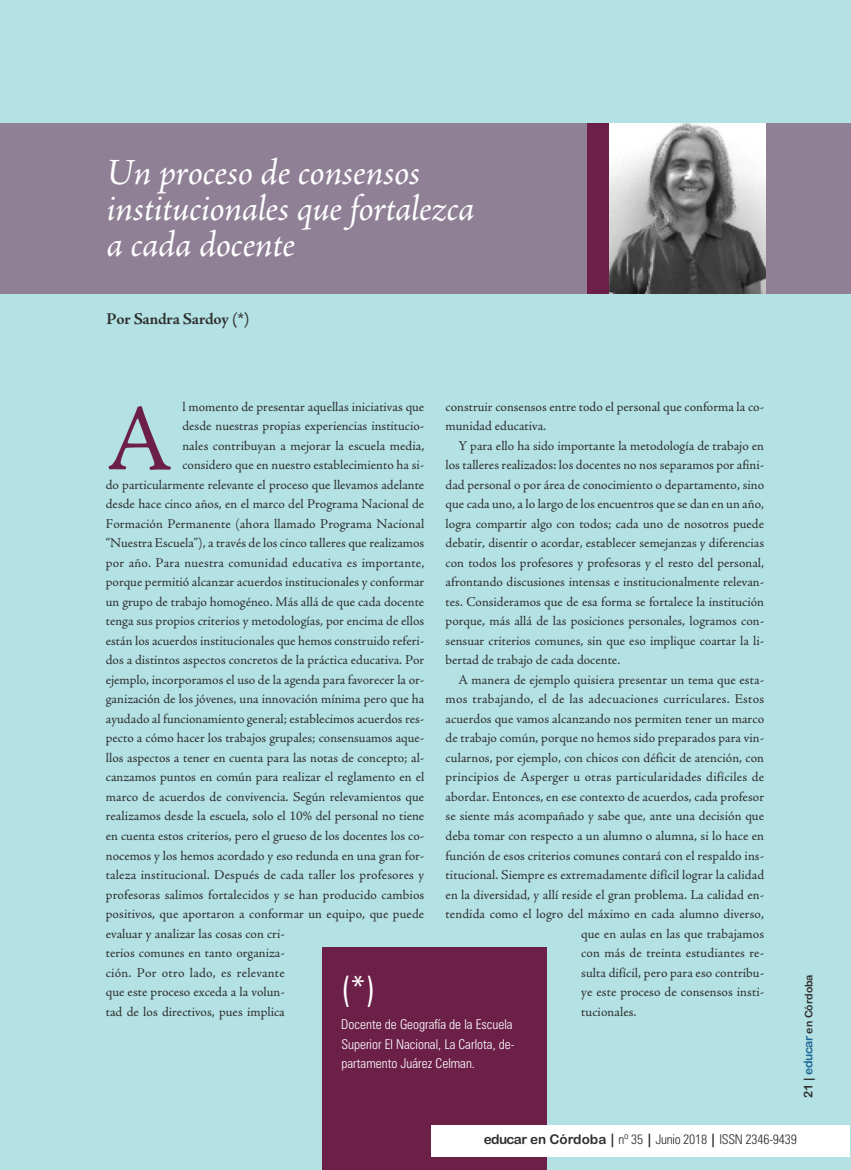
<style>
.page{position:relative;width:851px;height:1170px;background:#fff}
.page>*{position:absolute;margin:0;border:0;box-sizing:border-box;transform-origin:0 0}
.t1{font:94.65px "Adobe Jenson Pro";color:#6c2048}
.t2{font:italic 37.5px/36px "Adobe Jenson Pro";letter-spacing:-.015em;color:#fff}
.t3{font:300 condensed 36px "Zurich BT";color:#fff}
.t4{font:700 16.5px "Adobe Jenson Pro";letter-spacing:-.015em;color:#2f2f2e}
.t5{font:13.5px/19.5px "Adobe Jenson Pro";color:#2f2f2e}
.t6{font:300 condensed 13.5px/19.5px "Zurich BT";color:#fff}
.t7{font:13.5px "Adobe Jenson Pro";letter-spacing:.02em;color:#2f2f2e}
.t8{font:300 condensed 13.5px "Zurich BT";letter-spacing:-.02em;color:#2f2f2e}
.t9{font:10.5px "Arial Rounded MT Bold";color:#2f2f2e}
.s1{font-size:12px}
.s2{font-size:12px;color:#206898}
.s3{font-family:"Arial Rounded MT Bold";font-weight:400;font-stretch:normal}
.s4{font-weight:700}
</style>
<div class="page">
<div style="left:0;top:0;width:850px;height:1169px;background:#b3e1e4"></div>
<div style="left:0;top:123px;width:850px;height:170px;background:#8f8096"></div>
<img style="left:608px;top:123px;width:157px;height:170px">
<div style="left:587px;top:123px;width:21px;height:170px;background:#6c2048"></div>
<div style="left:323px;top:947px;width:223px;height:222px;background:#6c2048"></div>
<div style="left:431px;top:1125px;width:418px;height:31px;background:#fff"></div>
<h2 class="t2" style="left:106px;top:157px;width:369px">Un proceso de consensos institucionales que fortalezca a cada docente</h2>
<p class="t4" style="left:106px;top:313px;width:144px">Por Sandra Sardoy (*)</p>
<p class="t5" style="left:445px;top:398px;width:320px">construir consensos entre todo el personal que conforma la co&shy;munidad educativa.</p>
<p class="t5" style="left:445px;top:437px;width:320px;text-align:justify;text-indent:13px">Y para ello ha sido importante la metodología de trabajo en los talleres realizados: los docentes no nos separamos por afini&shy;dad personal o por área de conocimiento o departamento, sino que cada uno, a lo largo de los encuentros que se dan en un año, logra compartir algo con todos; cada uno de nosotros puede debatir, disentir o acordar, establecer semejanzas y diferencias con todos los profesores y profesoras y el resto del personal, afrontando discusiones intensas e institucionalmente relevan&shy;tes. Consideramos que de esa forma se fortalece la institución porque, más allá de las posiciones personales, logramos con&shy;sensuar criterios comunes, sin que eso implique coartar la li&shy;bertad de trabajo de cada docente.</p>
<p class="t5" style="left:458px;top:671px;width:307px">A manera de ejemplo quisiera presentar un tema que esta-</p>
<p class="t7" style="left:445px;top:694px;width:320px">mos trabajando, el de las adecuaciones curriculares. Estos</p>
<p class="t5" style="left:445px;top:710px;width:320px">acuerdos que vamos alcanzando nos permiten tener un marco</p>
<p class="t5" style="left:445px;top:729px;width:320px">de trabajo común, porque no hemos sido preparados para vin-</p>
<p class="t5" style="left:445px;top:749px;width:320px">cularnos, por ejemplo, con chicos con déficit de atención, con</p>
<p class="t5" style="left:445px;top:768px;width:320px">principios de Asperger u otras particularidades difíciles de</p>
<p class="t5" style="left:445px;top:788px;width:320px">abordar. Entonces, en ese contexto de acuerdos, cada profesor</p>
<p class="t5" style="left:445px;top:807px;width:320px">se siente más acompañado y sabe que, ante una decisión que</p>
<p class="t5" style="left:445px;top:827px;width:320px">deba tomar con respecto a un alumno o alumna, si lo hace en</p>
<p class="t5" style="left:445px;top:846px;width:320px">función de esos criterios comunes contará con el respaldo ins-</p>
<p class="t5" style="left:445px;top:866px;width:320px">titucional. Siempre es extremadamente difícil lograr la calidad</p>
<p class="t5" style="left:445px;top:885px;width:320px">en la diversidad, y allí reside el gran problema. La calidad en-</p>
<p class="t5" style="left:445px;top:905px;width:320px">tendida como el logro del máximo en cada alumno diverso,</p>
<p class="t5" style="left:581px;top:924px;width:184px">que en aulas en las que trabajamos</p>
<p class="t5" style="left:581px;top:944px;width:184px">con más de treinta estudiantes re-</p>
<p class="t5" style="left:581px;top:963px;width:184px">sulta difícil, pero para eso contribu-</p>
<p class="t5" style="left:581px;top:983px;width:184px">ye este proceso de consensos insti-</p>
<p class="t5" style="left:581px;top:1002px;width:57px">tucionales.</p>
<h1 class="t1" style="left:106px;top:403px;width:69px">A</h1>
<p class="t5" style="left:182px;top:398px;width:243px">l momento de presentar aquellas iniciativas que</p>
<p class="t5" style="left:182px;top:417px;width:243px">desde nuestras propias experiencias institucio-</p>
<p class="t5" style="left:182px;top:437px;width:243px">nales contribuyan a mejorar la escuela media,</p>
<p class="t5" style="left:182px;top:456px;width:243px">considero que en nuestro establecimiento ha si-</p>
<p class="t5" style="left:106px;top:476px;width:320px">do particularmente relevante el proceso que llevamos adelante</p>
<p class="t5" style="left:106px;top:495px;width:320px">desde hace cinco años, en el marco del Programa Nacional de</p>
<p class="t5" style="left:106px;top:515px;width:320px">Formación Permanente (ahora llamado Programa Nacional</p>
<p class="t5" style="left:106px;top:534px;width:320px">“Nuestra Escuela”), a través de los cinco talleres que realizamos</p>
<p class="t5" style="left:106px;top:554px;width:320px">por año. Para nuestra comunidad educativa es importante,</p>
<p class="t5" style="left:106px;top:573px;width:320px">porque permitió alcanzar acuerdos institucionales y conformar</p>
<p class="t5" style="left:106px;top:593px;width:320px">un grupo de trabajo homogéneo. Más allá de que cada docente</p>
<p class="t5" style="left:106px;top:612px;width:320px">tenga sus propios criterios y metodologías, por encima de ellos</p>
<p class="t5" style="left:106px;top:632px;width:320px">están los acuerdos institucionales que hemos construido referi-</p>
<p class="t5" style="left:106px;top:651px;width:320px">dos a distintos aspectos concretos de la práctica educativa. Por</p>
<p class="t5" style="left:106px;top:671px;width:320px">ejemplo, incorporamos el uso de la agenda para favorecer la or-</p>
<p class="t5" style="left:106px;top:690px;width:320px">ganización de los jóvenes, una innovación mínima pero que ha</p>
<p class="t5" style="left:106px;top:710px;width:320px">ayudado al funcionamiento general; establecimos acuerdos res-</p>
<p class="t5" style="left:106px;top:729px;width:320px">pecto a cómo hacer los trabajos grupales; consensuamos aque-</p>
<p class="t5" style="left:106px;top:749px;width:320px">llos aspectos a tener en cuenta para las notas de concepto; al-</p>
<p class="t5" style="left:106px;top:768px;width:320px">canzamos puntos en común para realizar el reglamento en el</p>
<p class="t5" style="left:106px;top:788px;width:320px">marco de acuerdos de convivencia. Según relevamientos que</p>
<p class="t5" style="left:106px;top:807px;width:320px">realizamos desde la escuela, solo el 10% del personal no tiene</p>
<p class="t5" style="left:106px;top:827px;width:320px">en cuenta estos criterios, pero el grueso de los docentes los co-</p>
<p class="t5" style="left:106px;top:846px;width:320px">nocemos y los hemos acordado y eso redunda en una gran for-</p>
<p class="t5" style="left:106px;top:866px;width:320px">taleza institucional. Después de cada taller los profesores y</p>
<p class="t5" style="left:106px;top:885px;width:320px">profesoras salimos fortalecidos y se han producido cambios</p>
<p class="t5" style="left:106px;top:905px;width:320px">positivos, que aportaron a conformar un equipo, que puede</p>
<p class="t5" style="left:106px;top:924px;width:180px">evaluar y analizar las cosas con cri-</p>
<p class="t5" style="left:106px;top:944px;width:180px">terios comunes en tanto organiza-</p>
<p class="t5" style="left:106px;top:963px;width:180px">ción. Por otro lado, es relevante</p>
<p class="t5" style="left:106px;top:983px;width:180px">que este proceso exceda a la volun-</p>
<p class="t5" style="left:106px;top:1002px;width:180px">tad de los directivos, pues implica</p>
<h3 class="t3" style="left:340px;top:968px;width:37px">(*)</h3>
<p class="t9" style="left:802px;top:1098px;width:125px;rotate:-90deg"><span class="s1">21 |</span> <span class="s2">educar</span> en Córdoba</p>
<p class="t8" style="left:484px;top:1131px;width:314px"><span class="s3">educar en Córdoba</span> <span class="s4">|</span> nº 35 <span class="s4">|</span> Junio 2018 <span class="s4">|</span> ISSN 2346-9439</p>
<p class="t6" style="left:341px;top:1014px;width:175px">Docente de Geografía de la Escuela<br>Superior El Nacional, La Carlota, de&shy;partamento Juárez Celman.</p>
</div>
